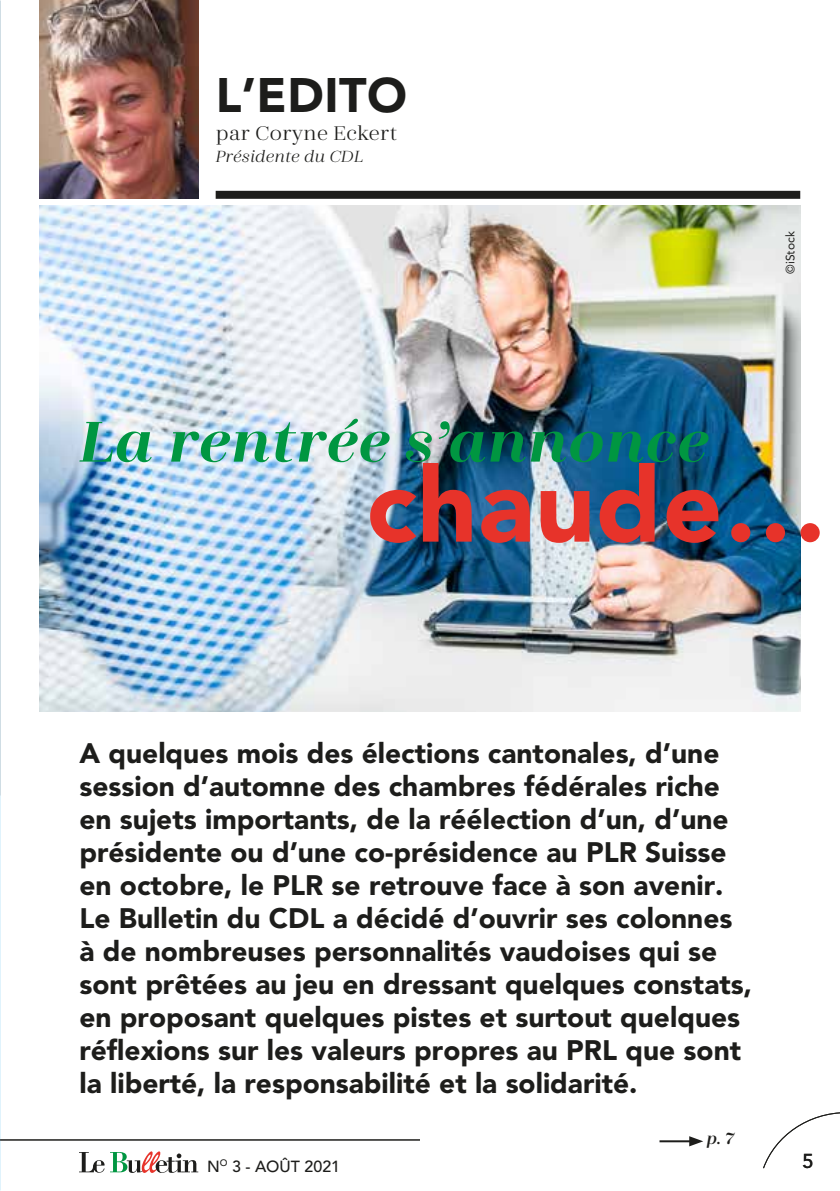
<style>
.page{position:relative;width:840px;height:1191px;background:#fff}
.page>*{position:absolute;margin:0;border:0;box-sizing:border-box;transform-origin:0 0}
.t1{font:900 104px "Avenir";letter-spacing:.01em;color:#e7332a}
.t2{font:italic 700 64px "Zahrah";letter-spacing:.01em;color:#009641}
.t3{font:900 48px "Avenir";letter-spacing:.01em;color:#1d1d1b}
.t4{font:900 28px/33px "Avenir";color:#1d1d1b}
.t5{font:22px "Zahrah";letter-spacing:.01em;color:#1d1d1b}
.t6{font:500 20px "Avenir";color:#1d1d1b}
.t7{font:italic 18px "Zahrah";letter-spacing:.01em;color:#1d1d1b}
.t8{font:italic 600 18px "Zahrah";color:#1d1d1b}
.t9{font:500 16px "Avenir";color:#1d1d1b}
.t10{font:12px "Avenir";color:#1d1d1b}
</style>
<div class="page">
<svg style="left:79px;top:1151px;width:119px;height:22px"></svg>
<hr style="left:0;top:1139px;width:420px;height:1px;background:#1d1d1b">
<svg style="left:763px;top:1112px;width:76px;height:57px"></svg>
<img style="left:40px;top:205px;width:759px;height:506px">
<div style="left:215px;top:191px;width:584px;height:8px;background:#1d1d1b"></div>
<img style="left:40px;top:0;width:158px;height:198px">
<hr style="left:659px;top:1140px;width:33px;height:2px;background:#1d1d1b">
<svg style="left:688px;top:1136px;width:14px;height:10px"></svg>
<h3 class="t3" style="left:215px;top:66px;width:193px">L’EDITO</h3>
<p class="t5" style="left:215px;top:120px;width:183px">par Coryne Eckert</p>
<p class="t7" style="left:215px;top:146px;width:149px">Présidente du CDL</p>
<p class="t10" style="left:782px;top:274px;width:44px;rotate:-90deg">©iStock</p>
<h2 class="t2" style="left:79px;top:405px;width:630px">La rentrée s’annonce</h2>
<h1 class="t1" style="left:366px;top:442px;width:462px">chaude…</h1>
<p class="t4" style="left:79px;top:736px;width:673px">A quelques mois des élections cantonales, d’une session d’automne des chambres fédérales riche en sujets importants, de la réélection d’un, d’une présidente ou d’une co-présidence au PLR Suisse en octobre, le PLR se retrouve face à son avenir.<br>Le Bulletin du CDL a décidé d’ouvrir ses colonnes à de nombreuses personnalités vaudoises qui se sont prêtées au jeu en dressant quelques constats, en proposant quelques pistes et surtout quelques réflexions sur les valeurs propres au PRL que sont la liberté, la responsabilité et la solidarité.</p>
<p class="t8" style="left:706px;top:1128px;width:29px">p. 7</p>
<p class="t9" style="left:207px;top:1156px;width:134px">N<sup>O</sup> 3 - AOÛT 2021</p>
<p class="t6" style="left:802px;top:1149px;width:13px">5</p>
</div>
